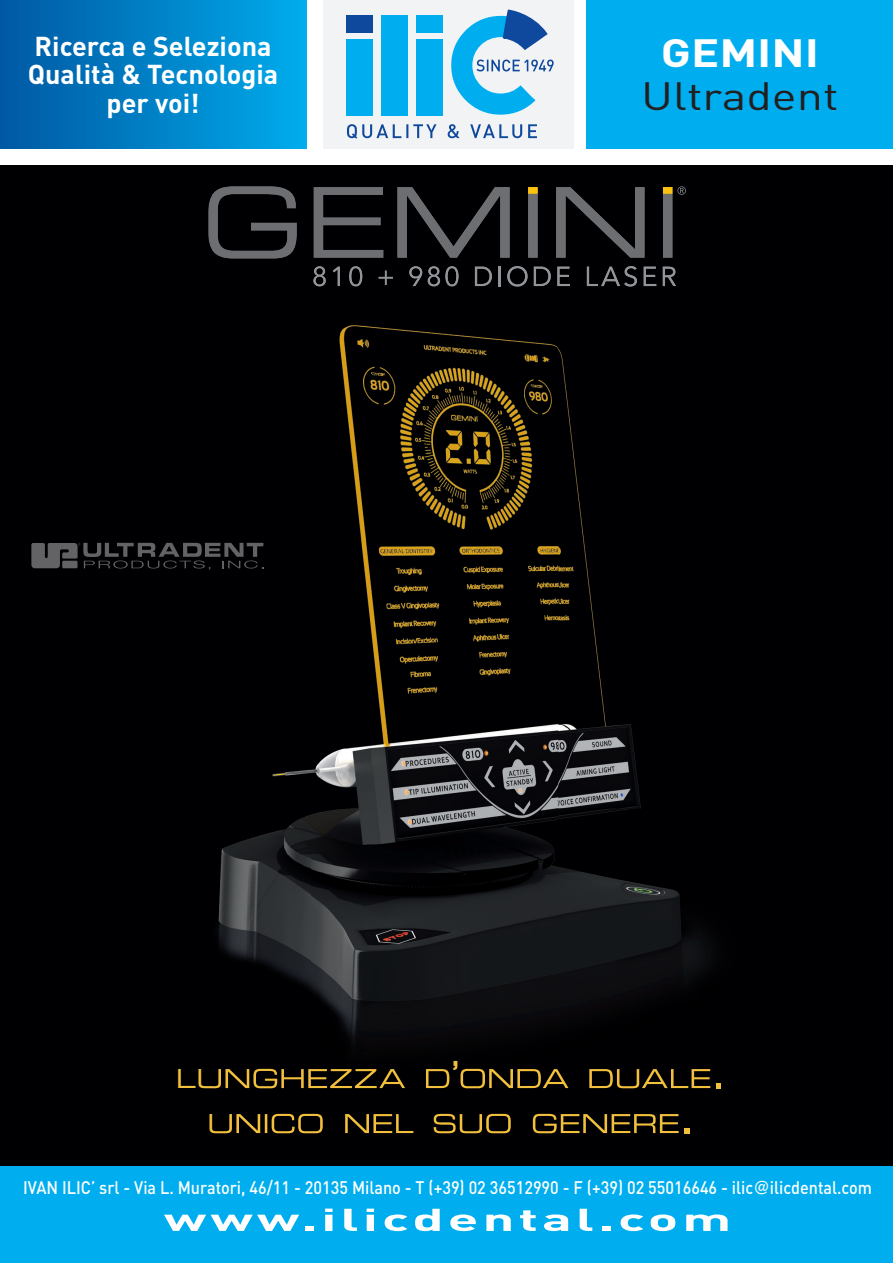
<style>
.page{position:relative;width:893px;height:1263px;background:#fff}
.page>*{position:absolute;margin:0;border:0;box-sizing:border-box;transform-origin:0 0}
.t1{font:39px "DIN";color:#231f20;scale:1.2 1}
.t2{font:700 39px "DIN";color:#fff;scale:1.2 1}
.t3{font:700 31.2px "DIN";letter-spacing:.07em;color:#fff;scale:1.8 1}
.t4{font:700 27px/28.5px "DIN";color:#fff;text-align:center}
.t5{font:500 18px "DIN";color:#fff;scale:.9 1}
.s1{font-family:"Helvetica";font-weight:400}
</style>
<div class="page">
<div style="left:0;top:165px;width:893px;height:1050px;background:#000002"></div>
<svg style="left:208px;top:195px;width:4px;height:54px"></svg>
<img style="left:227px;top:187px;width:331px;height:353px">
<img style="left:558px;top:266px;width:163px;height:868px">
<img style="left:311px;top:540px;width:247px;height:594px">
<img style="left:212px;top:769px;width:99px;height:365px">
<svg style="left:528px;top:187px;width:10px;height:7px"></svg>
<img style="left:212px;top:186px;width:85px;height:72px">
<img style="left:314px;top:187px;width:69px;height:71px">
<img style="left:397px;top:187px;width:113px;height:71px">
<img style="left:556px;top:187px;width:89px;height:71px">
<img style="left:528px;top:194px;width:10px;height:64px">
<img style="left:313px;top:266px;width:13px;height:20px">
<img style="left:333px;top:267px;width:7px;height:19px">
<img style="left:349px;top:266px;width:13px;height:20px">
<img style="left:379px;top:271px;width:14px;height:14px">
<img style="left:409px;top:266px;width:13px;height:20px">
<img style="left:428px;top:266px;width:12px;height:20px">
<img style="left:445px;top:266px;width:14px;height:20px">
<img style="left:475px;top:267px;width:17px;height:19px">
<img style="left:498px;top:267px;width:3px;height:19px">
<img style="left:507px;top:266px;width:21px;height:21px">
<img style="left:534px;top:267px;width:17px;height:19px">
<img style="left:557px;top:267px;width:13px;height:19px">
<img style="left:587px;top:267px;width:11px;height:19px">
<img style="left:601px;top:267px;width:19px;height:19px">
<img style="left:665px;top:266px;width:20px;height:9px">
<img style="left:624px;top:266px;width:13px;height:21px">
<img style="left:644px;top:267px;width:12px;height:19px">
<img style="left:663px;top:267px;width:13px;height:19px">
<svg style="left:663px;top:186px;width:23px;height:72px"></svg>
<img style="left:212px;top:1069px;width:193px;height:19px">
<img style="left:426px;top:1069px;width:23px;height:19px">
<svg style="left:453px;top:1061px;width:4px;height:9px"></svg>
<img style="left:460px;top:1069px;width:108px;height:19px">
<img style="left:589px;top:1069px;width:121px;height:19px">
<svg style="left:717px;top:1083px;width:4px;height:5px"></svg>
<img style="left:212px;top:1114px;width:111px;height:19px">
<img style="left:345px;top:1114px;width:68px;height:19px">
<img style="left:434px;top:1114px;width:77px;height:19px">
<img style="left:533px;top:1114px;width:146px;height:19px">
<svg style="left:685px;top:1128px;width:4px;height:5px"></svg>
<div style="left:21px;top:519px;width:311px;height:76px;background:#000002"></div>
<svg style="left:31px;top:543px;width:233px;height:27px"></svg>
<div style="left:587px;top:0;width:306px;height:149px;background:#00aeef"></div>
<div style="left:0;top:0;width:306px;height:149px;background:linear-gradient(to right,#0157a2,#00abec)"></div>
<div style="left:323px;top:0;width:251px;height:149px;background:#f2f3f4"></div>
<svg style="left:451px;top:11px;width:103px;height:104px"></svg>
<div style="left:417px;top:39px;width:26px;height:76px;background:#00aeef"></div>
<div style="left:417px;top:15px;width:26px;height:18px;background:#00aeef"></div>
<div style="left:347px;top:39px;width:26px;height:76px;background:#00aeef"></div>
<div style="left:347px;top:15px;width:26px;height:18px;background:#0f499d"></div>
<div style="left:382px;top:15px;width:26px;height:100px;background:#00aeef"></div>
<svg style="left:347px;top:124px;width:190px;height:15px"></svg>
<div style="left:0;top:1166px;width:893px;height:97px;background:#00aeef"></div>
<h3 class="t4" style="left:28px;top:30px;width:252px">Ricerca e Seleziona<br>Qualità &amp; Tecnologia per voi!</h3>
<h1 class="t2" style="left:661px;top:27px;width:134px">GEMINI</h1>
<h1 class="t1" style="left:641px;top:72px;width:166px">Ultradent</h1>
<p class="t5" style="left:23px;top:1175px;width:945px">IVAN ILIC’ srl - Via L. Muratori, 46/11 - 20135 Milano - T (+39) 02 36512990 - F (+39) 02 55016646 - ilic<span class="s1">@</span>ilicdental.com</p>
<h2 class="t3" style="left:164px;top:1199px;width:317px">www.ilicdental.com</h2>
</div>
